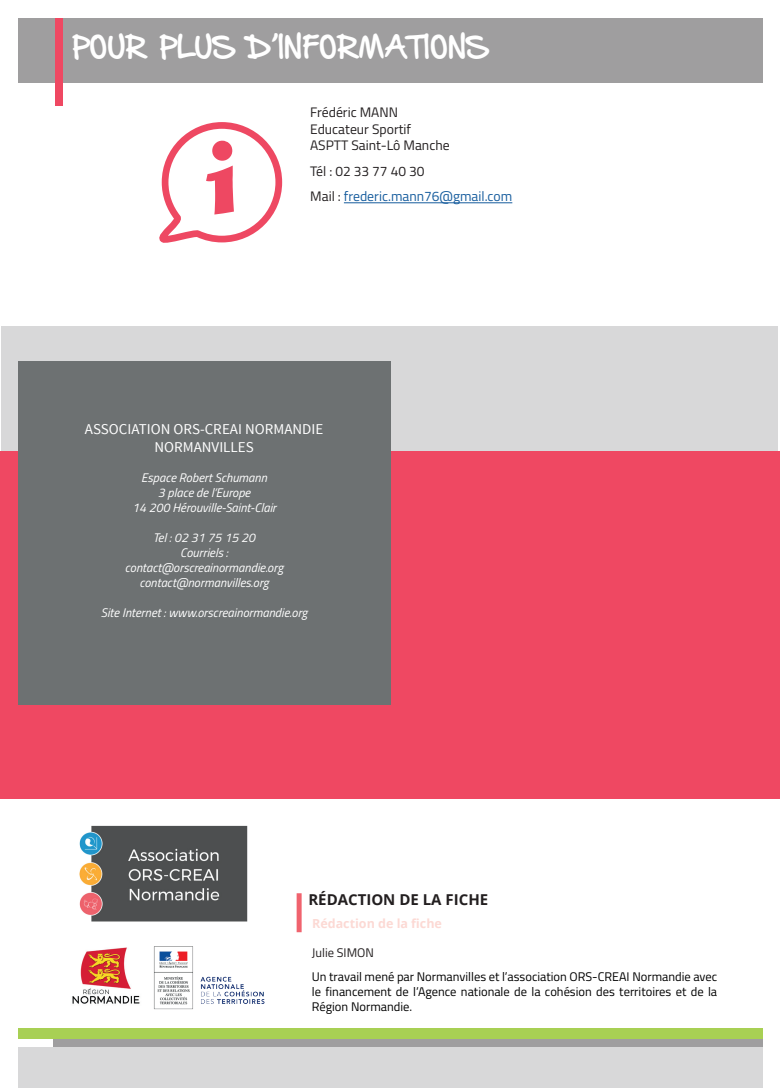
<style>
.page{position:relative;width:780px;height:1088px;background:#fff}
.page>*{position:absolute;margin:0;border:0;box-sizing:border-box;transform-origin:0 0}
.t1{font:111.75px "Matura MT Script Capitals";color:#ee4862}
.t2{font:25px "Hand Of Sean Demo";color:#fff}
.t3{font:15px/18px "Source Sans Pro";color:#fff;text-align:center}
.t4{font:700 15px "Open Sans";color:#231f20}
.t5{font:13.75px/16.5px "Titillium Web";color:#231f20}
.t6{font:13.75px/25.5px "Titillium Web";color:#175d9e}
.t7{font:italic 12.5px/15px "Titillium Web";color:#fff;text-align:center}
.t8{font:12.5px/15px "Titillium Web";color:#000001;text-align:justify}
.t9{font:700 12.5px "Open Sans";color:#fcd9d4}
.t10{font:12.5px "Titillium Web";color:#231f20}
.s1{color:#231f20}
</style>
<div class="page">
<div style="left:18px;top:18px;width:744px;height:65px;background:#9f9e9f"></div>
<div style="left:53px;top:1038px;width:709px;height:33px;background:#9f9e9f"></div>
<div style="left:18px;top:1028px;width:744px;height:10px;background:#a8d054"></div>
<div style="left:55px;top:18px;width:8px;height:88px;background:#ef4862"></div>
<div style="left:2px;top:326px;width:776px;height:187px;background:#d8d8d9"></div>
<div style="left:0;top:451px;width:780px;height:347px;background:#ef4862"></div>
<div style="left:18px;top:361px;width:372px;height:343px;background:#6d7172"></div>
<div style="left:18px;top:1047px;width:744px;height:41px;background:#d8d8d9"></div>
<div style="left:296px;top:893px;width:5px;height:39px;background:#f0636e"></div>
<svg style="left:159px;top:122px;width:124px;height:121px"></svg>
<hr style="left:344px;top:203px;width:168px;height:1px;background:#175d9e">
<img style="left:79px;top:825px;width:169px;height:97px">
<img style="left:72px;top:947px;width:68px;height:57px">
<img style="left:153px;top:946px;width:112px;height:64px">
<h2 class="t2" style="left:73px;top:36px;width:417px">POUR PLUS D’INFORMATIONS</h2>
<h1 class="t1" style="left:205px;top:110px;width:36px">i</h1>
<p class="t5" style="left:310px;top:104px;width:141px">Frédéric MANN<br>Educateur Sportif<br>ASPTT Saint-Lô Manche</p>
<p class="t6" style="left:310px;top:158px;width:203px"><span class="s1">Tél : 02 33 77 40 30<br>Mail :</span> frederic.mann76@gmail.com</p>
<p class="t3" style="left:85px;top:420px;width:240px">ASSOCIATION ORS-CREAI NORMANDIE<br>NORMANVILLES</p>
<p class="t7" style="left:132px;top:469px;width:146px">Espace Robert Schumann<br>3 place de l’Europe<br>14 200 Hérouville-Saint-Clair</p>
<p class="t7" style="left:125px;top:529px;width:160px">Tel : 02 31 75 15 20<br>Courriels : contact@orscreainormandie.org contact@normanvilles.org</p>
<p class="t7" style="left:101px;top:604px;width:208px">Site Internet : www.orscreainormandie.org</p>
<p class="t4" style="left:308px;top:889px;width:181px">RÉDACTION DE LA FICHE</p>
<p class="t9" style="left:312px;top:914px;width:131px">Rédaction de la fiche</p>
<p class="t10" style="left:312px;top:943px;width:63px">Julie SIMON</p>
<p class="t8" style="left:312px;top:969px;width:407px">Un travail mené par Normanvilles et l’association ORS-CREAI Normandie avec le financement de l’Agence nationale de la cohésion des territoires et de la Région Normandie.</p>
</div>
